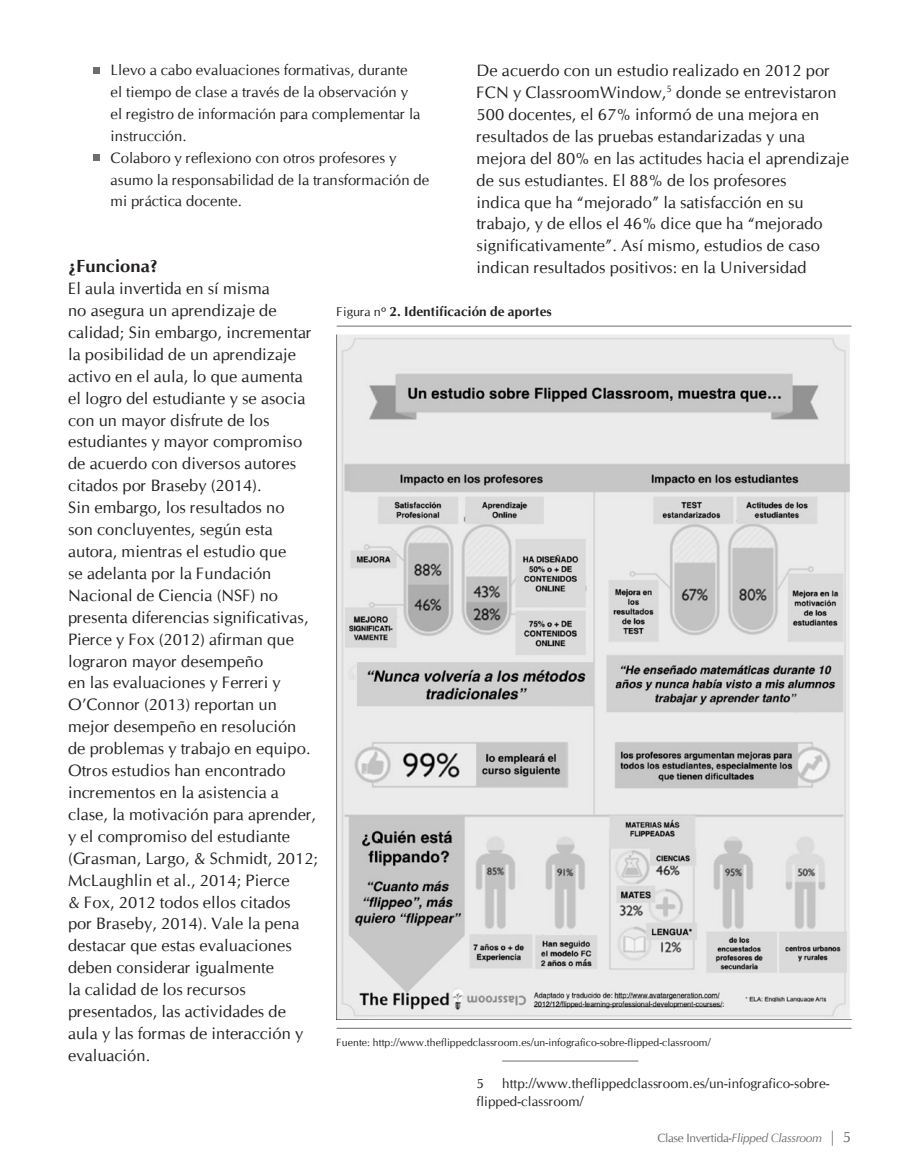
<style>
.page{position:relative;width:915px;height:1170px;background:#fff}
.page>*{position:absolute;margin:0;border:0;box-sizing:border-box;transform-origin:0 0}
.t1{font:700 17.55px "Cg Omega";letter-spacing:.005em;color:#231f20;scale:1.04 1}
.t2{font:16.5px/21.9px "Cg Omega";letter-spacing:.005em;color:#231f20}
.t3{font:15px/21.9px "Cg Omega";letter-spacing:.005em;color:#231f20}
.t4{font:13.5px/18.3px "Cg Omega";letter-spacing:.005em;color:#231f20}
.t5{font:700 13.5px "Cg Omega";letter-spacing:.005em;color:#231f20}
.t6{font:italic 12px "Cg Omega";letter-spacing:-.03em;color:#6c6d70}
.t7{font:10.5px "Cg Omega";letter-spacing:.005em;color:#231f20}
.s1{font-weight:400;font-size:12.75px}
.s2{font-style:normal}
.s3{font-style:normal;font-size:15px}
</style>
<div class="page">
<svg style="left:94px;top:67px;width:6px;height:6px"></svg>
<svg style="left:94px;top:155px;width:6px;height:6px"></svg>
<hr style="left:502px;top:1060px;width:136px;height:1px;background:#6c6d70">
<hr style="left:336px;top:326px;width:515px;height:1px;background:#6c6d70">
<hr style="left:336px;top:1027px;width:515px;height:1px;background:#6c6d70">
<img style="left:336px;top:334px;width:514px;height:685px">
<p class="t2" style="left:476px;top:60px;width:374px">De acuerdo con un estudio realizado en 2012 por FCN y ClassroomWindow,<sup>5</sup> donde se entrevistaron 500 docentes, el 67% informó de una mejora en resultados de las pruebas estandarizadas y una mejora del 80% en las actitudes hacia el aprendizaje de sus estudiantes. El 88% de los profesores<br>indica que ha “mejorado” la satisfacción en su trabajo, y de ellos el 46% dice que ha “mejorado significativamente”. Así mismo, estudios de caso indican resultados positivos: en la U niversidad</p>
<p class="t3" style="left:111px;top:59px;width:320px">Llevo a cabo evaluaciones formativas, durante<br>el tiempo de clase a través de la observación y<br>el registro de información para complementar la instrucción.<br>Colaboro y reflexiono con otros profesores y asumo la responsabilidad de la transformación de mi práctica docente.</p>
<p class="t1" style="left:68px;top:256px;width:88px">¿Funciona?</p>
<p class="t2" style="left:68px;top:278px;width:251px">El aula invertida en sí misma<br>no asegura un aprendizaje de calidad; Sin embargo, incrementar la posibilidad de un aprendizaje activo en el aula, lo que aumenta el logro del estudiante y se asocia con un mayor disfrute de los estudiantes y mayor compromiso de acuerdo con diversos autores citados por Braseby (2014).<br>Sin embargo, los resultados no<br>son concluyentes, según esta autora, mientras el estudio que<br>se adelanta por la Fundación<br>Nacional de Ciencia (NSF) no presenta diferencias significativas,<br>Pierce y Fox (2012) afirman que lograron mayor desempeño<br>en las evaluaciones y Ferreri y<br>O’Connor (2013) reportan un mejor desempeño en resolución<br>de problemas y trabajo en equipo.<br>Otros estudios han encontrado incrementos en la asistencia a clase, la motivación para aprender, y el compromiso del estudiante (Grasman, Largo, &amp; Schmidt, 2012;<br>McLaughlin et al., 2014; Pierce<br>&amp; Fox, 2012 todos ellos citados por Braseby, 2014). Vale la pena destacar que estas evaluaciones deben considerar igualmente<br>la calidad de los recursos presentados, las actividades de aula y las formas de interacción y evaluación.</p>
<p class="t5" style="left:336px;top:303px;width:216px"><span class="s1">Figura nº</span> 2. Identificación de aportes</p>
<p class="t7" style="left:336px;top:1036px;width:375px">Fuente: http://www.theflippedclassroom.es/un-infografico-sobre-flipped-classroom/</p>
<p class="t4" style="left:476px;top:1074px;width:354px;text-indent:26px">http://www.theflippedclassroom.es/un-infografico-sobre&shy;flipped-classroom/</p>
<p class="t4" style="left:476px;top:1074px;width:9px">5</p>
<p class="t6" style="left:657px;top:1130px;width:195px"><span class="s2">Clase Invertida-</span>Flipped Classroom <span class="s3">| 5</span></p>
</div>
